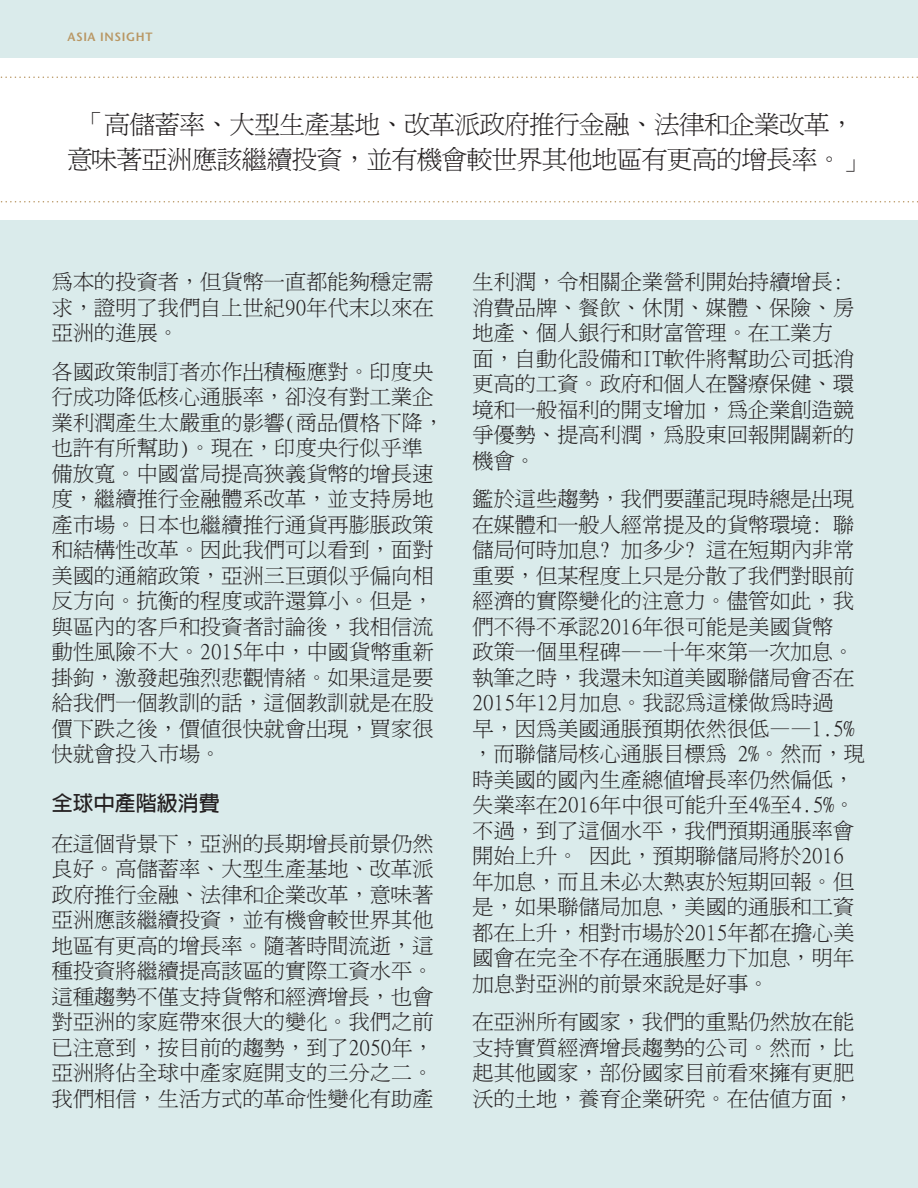
<style>
.page{position:relative;width:918px;height:1188px;background:#daebeb}
.page>*{position:absolute;margin:0;border:0;box-sizing:border-box;transform-origin:0 0}
._3_Body_text{font:25.5px/34.5px "Ming Li U";letter-spacing:-.02em;color:#231f20;text-align:center}
._3_Body_text-2{font:21px/25.5px "Ming Li U";letter-spacing:.01em;color:#231f20;text-align:justify}
._3_Body_text-3{font:700 21px "Adobe Fan Heiti Std";color:#231f20}
.t1{font:600 12px "Stone Sans Std";letter-spacing:.05em;color:#b99764}
</style>
<div class="page">
<div style="left:0;top:58px;width:918px;height:162px;background:#fff"></div>
<svg style="left:0;top:76px;width:918px;height:2px"></svg>
<svg style="left:0;top:201px;width:918px;height:1px"></svg>
<p class="t1" style="left:68px;top:29px;width:87px">ASIA INSIGHT</p>
<p class="_3_Body_text" style="left:67px;top:106px;width:802px">「高儲蓄率、大型生產基地、改革派政府推行金融、法律和企業改革，意味著亞洲應該繼續投資，並有機會較世界其他地區有更高的增長率。」</p>
<p class="_3_Body_text-2" style="left:52px;top:268px;width:383px">為本的投資者，但貨幣一直都能夠穩定需求，證明了我們自上世紀90年代末以來在亞洲的進展。</p>
<p class="_3_Body_text-2" style="left:52px;top:358px;width:394px;text-align:left">各國政策制訂者亦作出積極應對。印度央行成功降低核心通脹率，卻沒有對工業企業利潤產生太嚴重的影響(商品價格下降，也許有所幫助)。現在，印度央行似乎準備放寬。中國當局提高狹義貨幣的增長速度，繼續推行金融體系改革，並支持房地產市場。日本也繼續推行通貨再膨脹政策和結構性改革。因此我們可以看到，面對美國的通縮政策，亞洲三巨頭似乎偏向相反方向。抗衡的程度或許還算小。但是，與區內的客戶和投資者討論後，我相信流動性風險不大。2015年中，中國貨幣重新掛鉤，激發起強烈悲觀情緒。如果這是要給我們一個教訓的話，這個教訓就是在股價下跌之後，價值很快就會出現，買家很快就會投入市場。</p>
<p class="_3_Body_text-3" style="left:52px;top:791px;width:169px">全球中產階級消費</p>
<p class="_3_Body_text-2" style="left:52px;top:830px;width:383px">在這個背景下，亞洲的長期增長前景仍然良好。高儲蓄率、大型生產基地、改革派政府推行金融、法律和企業改革，意味著亞洲應該繼續投資，並有機會較世界其他地區有更高的增長率。隨著時間流逝，這種投資將繼續提高該區的實際工資水平。這種趨勢不僅支持貨幣和經濟增長，也會對亞洲的家庭帶來很大的變化。我們之前已注意到，按目前的趨勢，到了2050年，亞洲將佔全球中產家庭開支的三分之二。我們相信，生活方式的革命性變化有助產</p>
<p class="_3_Body_text-2" style="left:472px;top:268px;width:383px;text-align:left">生利潤，令相關企業營利開始持續增長:消費品牌、餐飲、休閒、媒體、保險、房地產、個人銀行和財富管理。在工業方面，自動化設備和IT軟件將幫助公司抵消更高的工資。政府和個人在醫療保健、環境和一般福利的開支增加，為企業創造競爭優勢、提高利潤，為股東回報開闢新的機會。</p>
<p class="_3_Body_text-2" style="left:472px;top:485px;width:394px;text-align:left">鑑於這些趨勢，我們要謹記現時總是出現在媒體和一般人經常提及的貨幣環境: 聯儲局何時加息? 加多少? 這在短期內非常重要，但某程度上只是分散了我們對眼前經濟的實際變化的注意力。儘管如此，我們不得不承認2016年很可能是美國貨幣<br>政策一個里程碑——十年來第一次加息。執筆之時，我還未知道美國聯儲局會否在<br>2015年12月加息。我認為這樣做為時過<br>早，因為美國通脹預期依然很低——1.5%，而聯儲局核心通脹目標為 2%。然而，現時美國的國內生產總值增長率仍然偏低，失業率在2016年中很可能升至4%至4.5%。不過，到了這個水平，我們預期通脹率會開始上升。 因此，預期聯儲局將於2016年加息，而且未必太熱衷於短期回報。但是，如果聯儲局加息，美國的通脹和工資都在上升，相對市場於2015年都在擔心美國會在完全不存在通脹壓力下加息，明年加息對亞洲的前景來說是好事。</p>
<p class="_3_Body_text-2" style="left:472px;top:1008px;width:383px">在亞洲所有國家，我們的重點仍然放在能支持實質經濟增長趨勢的公司。然而，比起其他國家，部份國家目前看來擁有更肥沃的土地，養育企業研究。在估值方面，</p>
</div>
